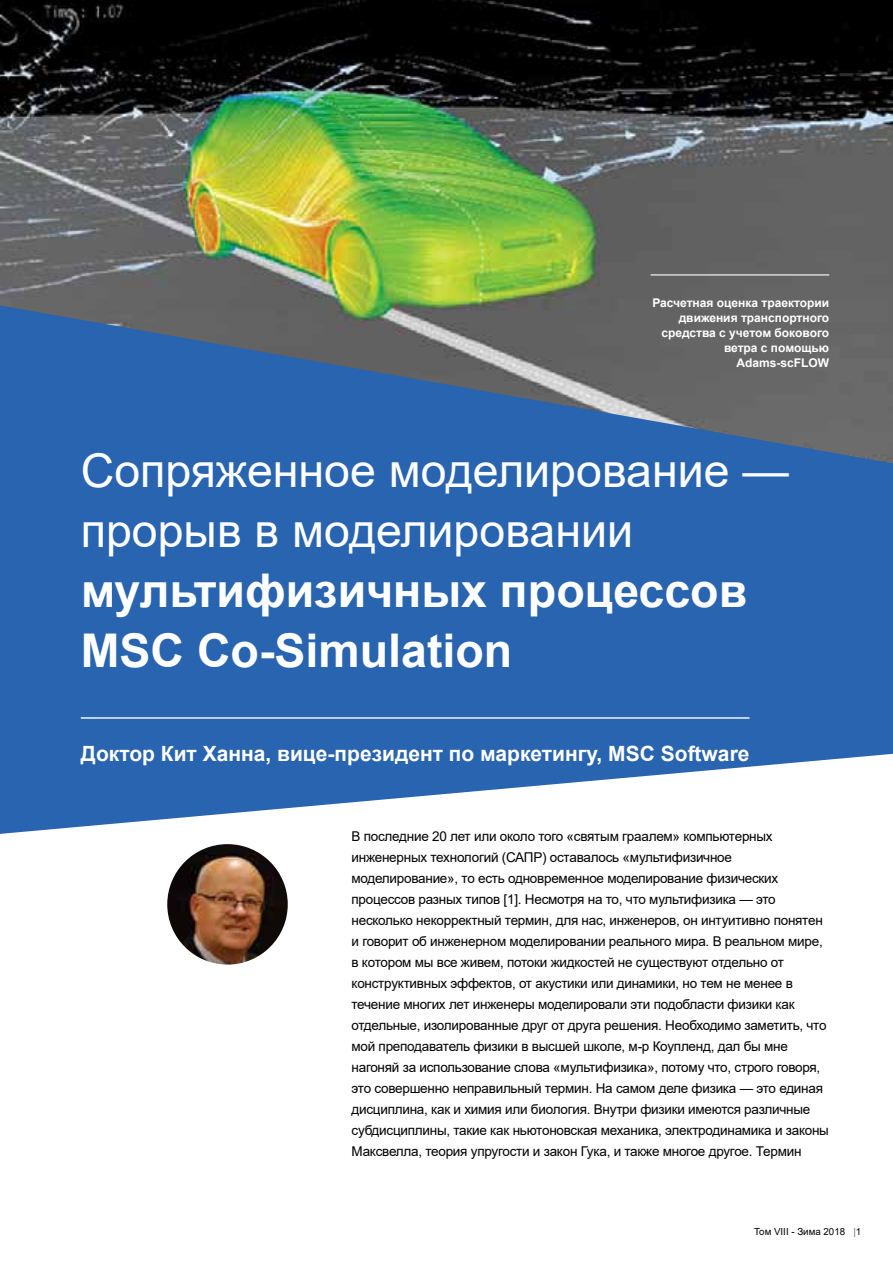
<style>
.page{position:relative;width:893px;height:1263px;background:#fff}
.page>*{position:absolute;margin:0;border:0;box-sizing:border-box;transform-origin:0 0}
.t1{font:46.5px/60px "Arial";color:#fff}
.t2{font:700 46.5px/60px "Arial";color:#fff}
.t3{font:700 21px "Arial";color:#fff}
.t4{font:13.5px/21px "Arial";letter-spacing:-.02em;color:#000}
.t5{font:700 12px/15px "Arial";color:#fff;text-align:right}
.t6{font:9.75px "Arial";color:#000}
.s1{color:#6d6e71}
</style>
<div class="page">
<img style="left:0;top:0;width:893px;height:305px">
<svg style="left:0;top:305px;width:893px;height:529px;background:#4271ab"></svg>
<hr style="left:81px;top:717px;width:668px;height:2px;background:#fff">
<img style="left:167px;top:844px;width:121px;height:120px;border-radius:60px">
<hr style="left:651px;top:274px;width:178px;height:1px;background:#fff">
<p class="t5" style="left:652px;top:296px;width:178px">Расчетная оценка траектории движения транспортного средства с учетом бокового ветра с помощью<br>Adams-scFLOW</p>
<h1 class="t1" style="left:81px;top:441px;width:710px">Сопряженное моделирование — прорыв в моделировании</h1>
<h1 class="t2" style="left:81px;top:561px;width:668px">мультифизичных процессов<br>MSC Co-Simulation</h1>
<h2 class="t3" style="left:81px;top:739px;width:670px">Доктор Кит Ханна, вице-президент по маркетингу, MSC Software</h2>
<p class="t4" style="left:351px;top:825px;width:479px">В последние 20 лет или около того «святым граалем» компьютерных инженерных технологий (САПР) оставалось «мультифизичное моделирование», то есть одновременное моделирование физических процессов разных типов [1]. Несмотря на то, что мультифизика — это несколько некорректный термин, для нас, инженеров, он интуитивно понятен и говорит об инженерном моделировании реального мира. В реальном мире, в котором мы все живем, потоки жидкостей не существуют отдельно от конструктивных эффектов, от акустики или динамики, но тем не менее в течение многих лет инженеры моделировали эти подобласти физики как отдельные, изолированные друг от друга решения. Необходимо заметить, что мой преподаватель физики в высшей школе, м-р Коупленд, дал бы мне нагоняй за использование слова «мультифизика», потому что, строго говоря, это совершенно неправильный термин. На самом деле физика — это единая дисциплина, как и химия или биология. Внутри физики имеются различные субдисциплины, такие как ньютоновская механика, электродинамика и законы Максвелла, теория упругости и закон Гука, и также многое другое. Термин</p>
<p class="t6" style="left:754px;top:1224px;width:109px">Том VIII - Зима 2018 <span class="s1">|</span>1</p>
</div>
